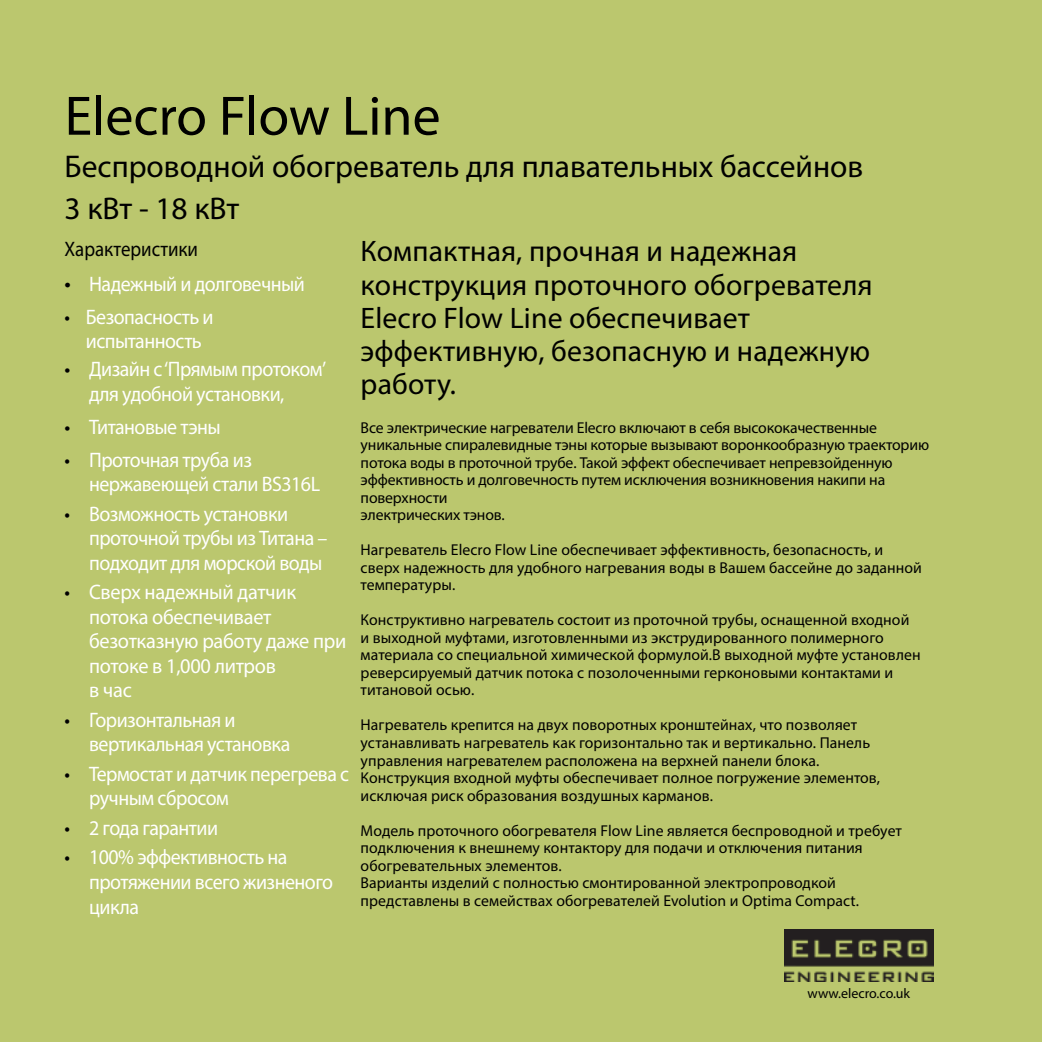
<style>
.page{position:relative;width:1042px;height:1042px;background:#bbc76e}
.page>*{position:absolute;margin:0;border:0;box-sizing:border-box;transform-origin:0 0}
.t1{font:56px "Myriad Pro";color:#000}
.t2{font:31.5px/42px "Myriad Pro";color:#000}
.t3{font:29.75px/33.2px "Myriad Pro";letter-spacing:.005em;color:#000}
.t4{font:21px/24.5px "Myriad Pro";letter-spacing:-.025em;color:#fff;scale:.95 1}
.t5{font:21px/24.5px "Myriad Pro";letter-spacing:-.025em;color:#fff}
.t6{font:21px "Myriad Pro";color:#000;scale:.9 1}
.t7{font:15.75px/17.5px "Myriad Pro";letter-spacing:.005em;color:#000}
.t8{font:14px "Myriad Pro";color:#000}
.s1{font-size:22.75px;color:#000}
.s2{color:#000}
</style>
<div class="page">
<img style="left:784px;top:930px;width:149px;height:51px">
<h1 class="t1" style="left:65px;top:81px;width:377px">Elecro Flow Line</h1>
<h2 class="t2" style="left:65px;top:145px;width:800px">Беспроводной обогреватель для плавательных бассейнов<br>3 кВт - 18 кВт</h2>
<h3 class="t3" style="left:361px;top:234px;width:513px">Компактная, прочная и надежная конструкция проточного обогревателя<br>Elecro Flow Line обеспечивает эффективную, безопасную и надежную работу.</h3>
<p class="t7" style="left:361px;top:419px;width:570px">Все электрические нагреватели Elecro включают в себя высококачественные уникальные спиралевидные тэны которые вызывают воронкообразную траекторию потока воды в проточной трубе. Такой эффект обеспечивает непревзойденную эффективность и долговечность путем исключения возникновения накипи на поверхности<br>электрических тэнов.</p>
<p class="t7" style="left:361px;top:541px;width:563px">Нагреватель Elecro Flow Line обеспечивает эффективность, безопасность, и сверх надежность для удобного нагревания воды в Вашем бассейне до заданной температуры.</p>
<p class="t7" style="left:361px;top:611px;width:561px">Конструктивно нагреватель состоит из проточной трубы, оснащенной входной и выходной муфтами, изготовленными из экструдированного полимерного материала со специальной химической формулой.В выходной муфте установлен реверсируемый датчик потока с позолоченными герконовыми контактами и титановой осью.</p>
<p class="t7" style="left:361px;top:716px;width:521px">Нагреватель крепится на двух поворотных кронштейнах, что позволяет устанавливать нагреватель как горизонтально так и вертикально. Панель управления нагревателем расположена на верхней панели блока.<br>Конструкция входной муфты обеспечивает полное погружение элементов, исключая риск образования воздушных карманов.</p>
<p class="t7" style="left:361px;top:821px;width:543px">Модель проточного обогревателя Flow Line является беспроводной и требует подключения к внешнему контактору для подачи и отключения питания обогревательных элементов.<br>Варианты изделий с полностью смонтированной электропроводкой представлены в семействах обогревателей Evolution и Optima Compact.</p>
<h3 class="t6" style="left:65px;top:236px;width:150px">Характеристики</h3>
<h3 class="t4" style="left:65px;top:271px;width:255px"><span class="s1">•</span> Надежный и долговечный</h3>
<h3 class="t4" style="left:65px;top:304px;width:158px;text-align:center"><span class="s2">•</span> Безопасность и испытанность</h3>
<h3 class="t4" style="left:89px;top:357px;width:251px;text-indent:-24px"><span class="s2">•</span> Дизайн с ‘Прямым протоком’ для удобной установки,</h3>
<h3 class="t4" style="left:65px;top:414px;width:166px"><span class="s2">•</span> Титановые тэны</h3>
<h3 class="t4" style="left:89px;top:447px;width:245px;text-indent:-24px"><span class="s2">•</span> Проточная труба из нержавеющей стали BS316L</h3>
<h3 class="t4" style="left:89px;top:501px;width:252px;text-indent:-24px"><span class="s2">•</span> Возможность установки проточной трубы из Титана – подходит для морской воды</h3>
<h3 class="t5" style="left:89px;top:579px;width:259px;text-indent:-24px"><span class="s2">•</span> Сверх надежный датчик потока обеспечивает безотказную работу даже при потоке в 1,000 литров<br>в час</h3>
<h3 class="t4" style="left:89px;top:707px;width:213px;text-indent:-24px"><span class="s2">•</span> Горизонтальная и вертикальная установка</h3>
<h3 class="t4" style="left:89px;top:761px;width:275px;text-indent:-24px"><span class="s2">•</span> Термостат и датчик перегрева с ручным сбросом</h3>
<h3 class="t4" style="left:65px;top:815px;width:163px"><span class="s2">•</span> 2 года гарантии</h3>
<h3 class="t4" style="left:89px;top:844px;width:258px;text-indent:-24px"><span class="s2">•</span> 100% эффективность на протяжении всего жизненого цикла</h3>
<p class="t8" style="left:807px;top:985px;width:104px">www.elecro.co.uk</p>
</div>
